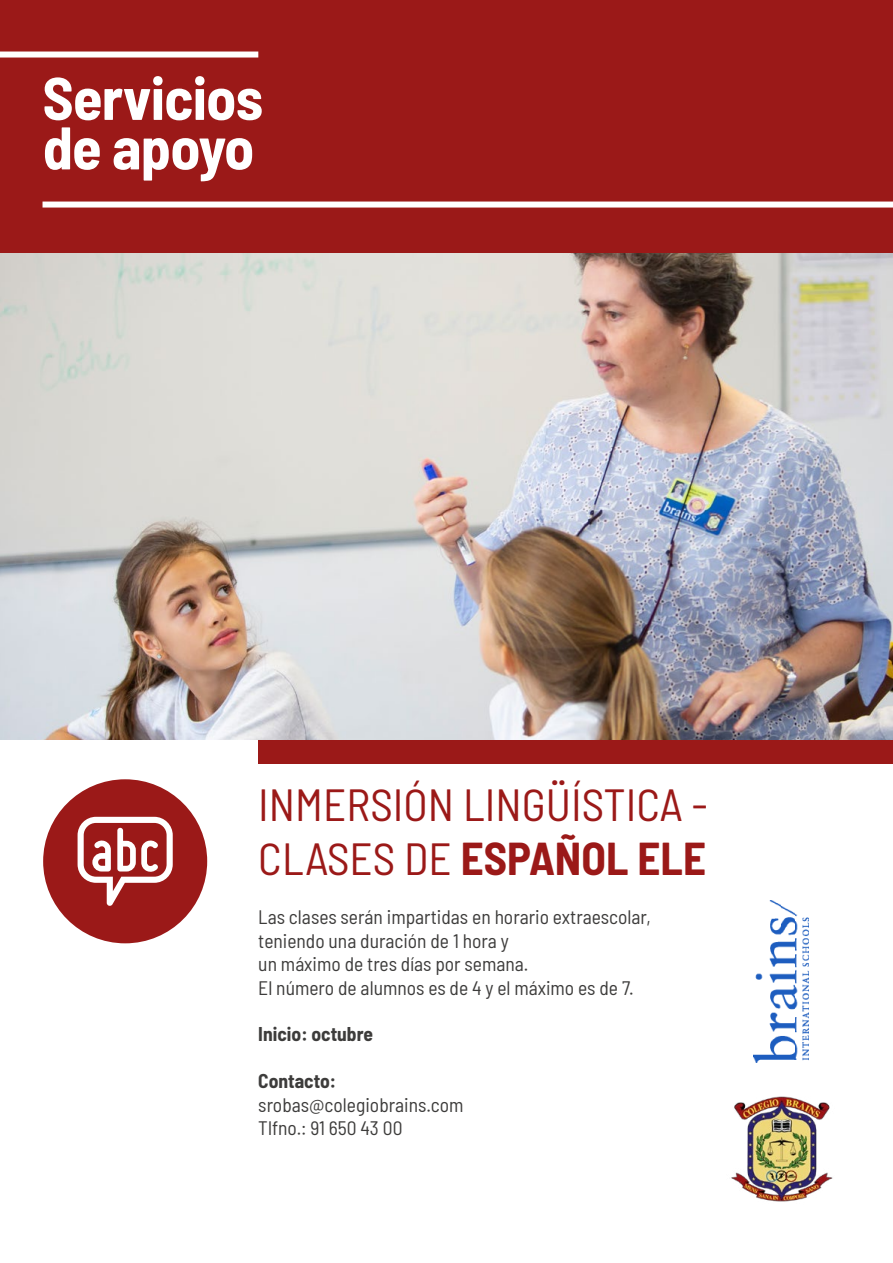
<style>
.page{position:relative;width:893px;height:1263px;background:#fff}
.page>*{position:absolute;margin:0;border:0;box-sizing:border-box;transform-origin:0 0}
.t1{font:700 semi-condensed 60px/49.5px "Barlow";letter-spacing:-.01em;color:#fff}
.t2{font:semi-condensed 45px/54px "Barlow";color:#9b1918}
.t3{font:semi-condensed 19.5px/23.4px "Barlow";color:#3d3c3b}
.t4{font:700 semi-condensed 19.5px "Barlow";color:#3d3c3b}
.s1{font-weight:700}
</style>
<div class="page">
<img style="left:0;top:253px;width:893px;height:487px">
<div style="left:258px;top:740px;width:635px;height:23px;background:#9b1918"></div>
<div style="left:0;top:0;width:893px;height:253px;background:#9b1918"></div>
<div style="left:43px;top:779px;width:164px;height:164px;background:#9b1918;border-radius:50%"></div>
<svg style="left:78px;top:817px;width:95px;height:89px"></svg>
<div style="left:43px;top:202px;width:850px;height:6px;background:#fff"></div>
<div style="left:0;top:52px;width:258px;height:6px;background:#fff"></div>
<img style="left:753px;top:901px;width:56px;height:162px">
<img style="left:731px;top:1096px;width:102px;height:106px">
<h1 class="t1" style="left:43px;top:70px;width:222px">Servicios de apoyo</h1>
<h2 class="t2" style="left:258px;top:774px;width:451px">INMERSIÓN LINGÜÍSTICA -<br>CLASES DE <span class="s1">ESPAÑOL ELE</span></h2>
<p class="t3" style="left:258px;top:904px;width:394px">Las clases serán impartidas en horario extraescolar, teniendo una duración de 1 hora y<br>un máximo de tres días por semana.<br>El número de alumnos es de 4 y el máximo es de 7.</p>
<p class="t4" style="left:258px;top:1020px;width:116px">Inicio: octubre</p>
<p class="t4" style="left:258px;top:1067px;width:79px">Contacto:</p>
<p class="t3" style="left:258px;top:1091px;width:207px">srobas@colegiobrains.com<br>Tlfno.: 91 650 43 00</p>
</div>
